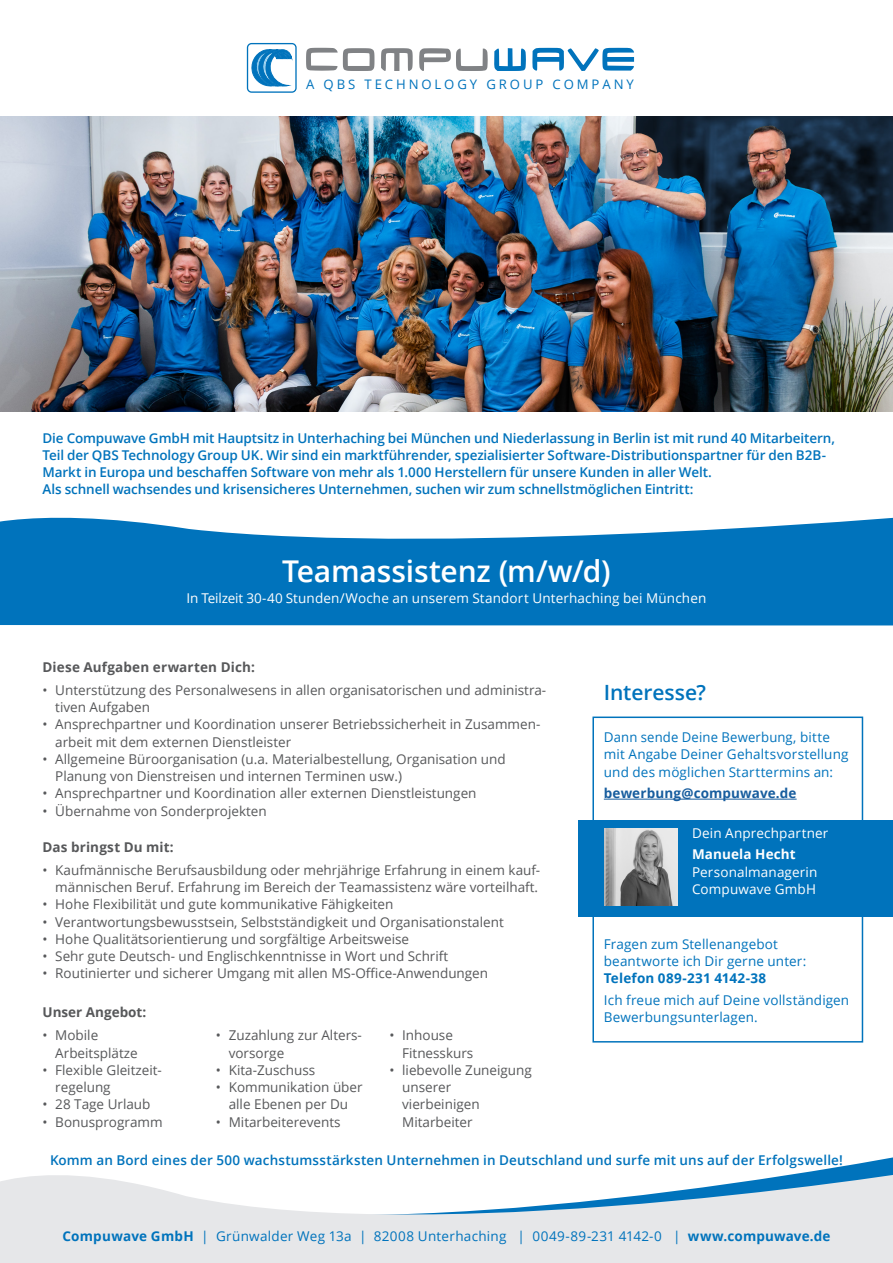
<style>
.page{position:relative;width:893px;height:1263px;background:#fff}
.page>*{position:absolute;margin:0;border:0;box-sizing:border-box;transform-origin:0 0}
.No_Spacing{font:600 30px "Open Sans";letter-spacing:-.005em;color:#fff}
.No_Spacing-2{font:600 21px "Open Sans";letter-spacing:-.005em;color:#0073bc}
.t1{font:13.5px/17.2px "Open Sans";color:#57585a}
.Copy_blau{font:600 13.5px/17.2px "Open Sans";letter-spacing:-.005em;color:#0073bc}
.Copy_blau-2{font:13.5px/17.2px "Open Sans";letter-spacing:.01em;color:#0073bc}
.No_Spacing-3{font:13.5px/17.2px "Open Sans";letter-spacing:.01em;color:#fff}
.Hervorhebung_grau{font:700 13.5px "Open Sans";letter-spacing:.01em;color:#57585a}
.t2{font:700 13.5px "Open Sans";letter-spacing:.01em;color:#175d9e}
.Bulletpoints_grau{font:700 13.5px "Open Sans";color:#57585a}
.t3{font:13.05px "Open Sans";letter-spacing:.22em;color:#0073bc}
.s1{font-weight:700}
</style>
<div class="page">
<div style="left:578px;top:820px;width:315px;height:96px;background:#0073bc"></div>
<svg style="left:0;top:1161px;width:893px;height:102px;fill:#e6e7e9"></svg>
<img style="left:0;top:117px;width:893px;height:294px">
<div style="left:592px;top:716px;width:271px;height:326px;border:2px solid #0073bc"></div>
<svg style="left:0;top:517px;width:893px;height:109px;background:#2084c4"></svg>
<hr style="left:604px;top:799px;width:193px;height:1px;background:#175d9e">
<img style="left:605px;top:828px;width:72px;height:77px">
<svg style="left:306px;top:48px;width:68px;height:23px"></svg>
<svg style="left:381px;top:48px;width:32px;height:23px"></svg>
<svg style="left:419px;top:48px;width:69px;height:23px"></svg>
<svg style="left:494px;top:48px;width:32px;height:23px"></svg>
<svg style="left:532px;top:48px;width:102px;height:23px"></svg>
<svg style="left:247px;top:43px;width:50px;height:50px"></svg>
<p class="t3" style="left:306px;top:75px;width:329px">A QBS TECHNOLOGY GROUP COMPANY</p>
<p class="Copy_blau" style="left:43px;top:429px;width:794px">Die Compuwave GmbH mit Hauptsitz in Unterhaching bei München und Niederlassung in Berlin ist mit rund 40 Mitarbeitern,<br>Teil der QBS Technology Group UK. Wir sind ein marktführender, spezialisierter Software-Distributionspartner für den B2B-<br>Markt in Europa und beschaffen Software von mehr als 1.000 Herstellern für unsere Kunden in aller Welt.</p>
<p class="Copy_blau" style="left:43px;top:481px;width:652px">Als schnell wachsendes und krisensicheres Unternehmen, suchen wir zum schnellstmöglichen Eintritt:</p>
<p class="No_Spacing" style="left:282px;top:551px;width:330px">Teamassistenz (m/w/d)</p>
<p class="No_Spacing-3" style="left:187px;top:589px;width:521px">In Teilzeit 30-40 Stunden/Woche an unserem Standort Unterhaching bei München</p>
<p class="Hervorhebung_grau" style="left:43px;top:657px;width:214px">Diese Aufgaben erwarten Dich:</p>
<p class="t1" style="left:55px;top:681px;width:493px;text-indent:-13px">• Unterstützung des Personalwesens in allen organisatorischen und administra&shy;tiven Aufgaben</p>
<p class="t1" style="left:55px;top:715px;width:487px;text-indent:-13px">• Ansprechpartner und Koordination unserer Betriebssicherheit in Zusammen&shy;arbeit mit dem externen Dienstleister</p>
<p class="t1" style="left:55px;top:750px;width:452px;text-indent:-13px">• Allgemeine Büroorganisation (u.a. Materialbestellung, Organisation und<br>Planung von Dienstreisen und internen Terminen usw.)</p>
<p class="t1" style="left:43px;top:784px;width:435px">• Ansprechpartner und Koordination aller externen Dienstleistungen</p>
<p class="t1" style="left:43px;top:802px;width:226px">• Übernahme von Sonderprojekten</p>
<p class="Hervorhebung_grau" style="left:43px;top:837px;width:133px">Das bringst Du mit:</p>
<p class="t1" style="left:43px;top:861px;width:499px;text-align:right">• Kaufmännische Berufsausbildung oder mehrjährige Erfahrung in einem kauf&shy;männischen Beruf. Erfahrung im Bereich der Teamassistenz wäre vorteilhaft.</p>
<p class="t1" style="left:43px;top:895px;width:352px">• Hohe Flexibilität und gute kommunikative Fähigkeiten</p>
<p class="t1" style="left:43px;top:913px;width:463px">• Verantwortungsbewusstsein, Selbstständigkeit und Organisationstalent</p>
<p class="t1" style="left:43px;top:930px;width:368px">• Hohe Qualitätsorientierung und sorgfältige Arbeitsweise</p>
<p class="t1" style="left:43px;top:947px;width:407px">• Sehr gute Deutsch- und Englischkenntnisse in Wort und Schrift</p>
<p class="t1" style="left:43px;top:964px;width:447px">• Routinierter und sicherer Umgang mit allen MS-Office-Anwendungen</p>
<p class="Bulletpoints_grau" style="left:43px;top:1003px;width:105px">Unser Angebot:</p>
<p class="t1" style="left:55px;top:1026px;width:84px;text-indent:-13px">• Mobile<br>Arbeitsplätze</p>
<p class="t1" style="left:55px;top:1061px;width:108px;text-indent:-13px">• Flexible Gleitzeit&shy;regelung</p>
<p class="t1" style="left:43px;top:1095px;width:109px">• 28 Tage Urlaub</p>
<p class="t1" style="left:43px;top:1113px;width:122px">• Bonusprogramm</p>
<p class="t1" style="left:229px;top:1026px;width:135px;text-indent:-13px">• Zuzahlung zur Alters&shy;vorsorge</p>
<p class="t1" style="left:216px;top:1061px;width:101px">• Kita-Zuschuss</p>
<p class="t1" style="left:216px;top:1078px;width:148px;text-align:center">• Kommunikation über alle Ebenen per Du</p>
<p class="t1" style="left:216px;top:1113px;width:126px">• Mitarbeiterevents</p>
<p class="t1" style="left:402px;top:1026px;width:73px;text-indent:-13px">• Inhouse<br>Fitnesskurs</p>
<p class="t1" style="left:402px;top:1061px;width:131px;text-indent:-13px">• liebevolle Zuneigung unserer vierbeinigen<br>Mitarbeiter</p>
<p class="No_Spacing-2" style="left:604px;top:678px;width:104px">Interesse?</p>
<p class="Copy_blau-2" style="left:604px;top:728px;width:246px">Dann sende Deine Bewerbung, bitte mit Angabe Deiner Gehaltsvorstellung und des möglichen Starttermins an:</p>
<p class="t2" style="left:604px;top:784px;width:194px">bewerbung@compuwave.de</p>
<p class="No_Spacing-3" style="left:692px;top:824px;width:138px">Dein Anprechpartner</p>
<p class="No_Spacing-3" style="left:692px;top:845px;width:127px"><span class="s1">Manuela Hecht<br></span>Personalmanagerin<br>Compuwave GmbH</p>
<p class="Copy_blau-2" style="left:604px;top:935px;width:204px">Fragen zum Stellenangebot beantworte ich Dir gerne unter:<br><span class="s1">Telefon 089-231 4142-38</span></p>
<p class="Copy_blau-2" style="left:604px;top:991px;width:247px">Ich freue mich auf Deine vollständigen<br>Bewerbungsunterlagen.</p>
<p class="Copy_blau" style="left:50px;top:1151px;width:794px">Komm an Bord eines der 500 wachstumsstärksten Unternehmen in Deutschland und surfe mit uns auf der Erfolgswelle!</p>
<p class="Copy_blau-2" style="left:62px;top:1227px;width:770px"><span class="s1">Compuwave GmbH</span> | Grünwalder Weg 13a | 82008 Unterhaching | 0049-89-231 4142-0 | <span class="s1">www.compuwave.de</span></p>
</div>
